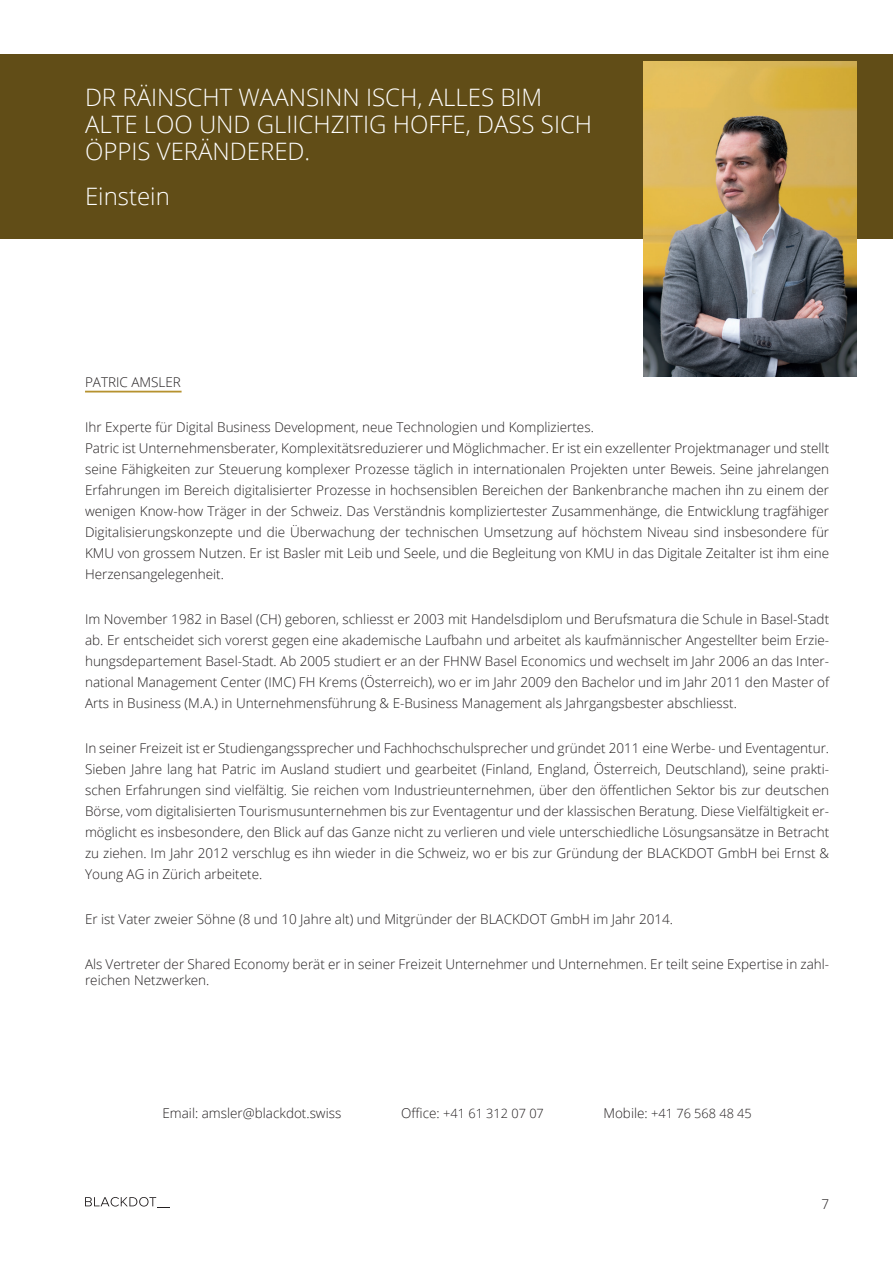
<style>
.page{position:relative;width:893px;height:1263px;background:#fff}
.page>*{position:absolute;margin:0;border:0;box-sizing:border-box;transform-origin:0 0}
.t1{font:300 24px/27px "Open Sans";color:#fff}
.t2{font:300 13.5px/21px "Open Sans";color:#231f20}
.t3{font:300 12.75px "Open Sans";color:#231f20}
.s1{font-size:13.5px}
</style>
<div class="page">
<div style="left:0;top:54px;width:893px;height:185px;background:#614d17"></div>
<img style="left:643px;top:62px;width:213px;height:314px">
<svg style="left:85px;top:1197px;width:85px;height:11px"></svg>
<hr style="left:85px;top:391px;width:97px;height:1px;background:#b6922f">
<h1 class="t1" style="left:85px;top:83px;width:509px">DR RÄINSCHT WAANSINN ISCH, ALLES BIM<br>ALTE LOO UND GLIICHZITIG HOFFE, DASS SICH<br>ÖPPIS VERÄNDERED.</h1>
<h1 class="t1" style="left:85px;top:182px;width:86px">Einstein</h1>
<p class="t2" style="left:85px;top:371px;width:97px">PATRIC AMSLER</p>
<p class="t2" style="left:85px;top:416px;width:746px">Ihr Experte für Digital Business Development, neue Technologien und Kompliziertes.<br>Patric ist Unternehmensberater, Komplexitätsreduzierer und Möglichmacher. Er ist ein exzellenter Projektmanager und stellt seine Fähigkeiten zur Steuerung komplexer Prozesse täglich in internationalen Projekten unter Beweis. Seine jahrelangen Erfahrungen im Bereich digitalisierter Prozesse in hochsensiblen Bereichen der Bankenbranche machen ihn zu einem der wenigen Know-how Träger in der Schweiz. Das Verständnis kompliziertester Zusammenhänge, die Entwicklung tragfähiger Digitalisierungskonzepte und die Überwachung der technischen Umsetzung auf höchstem Niveau sind insbesondere für KMU von grossem Nutzen. Er ist Basler mit Leib und Seele, und die Begleitung von KMU in das Digitale Zeitalter ist ihm eine Herzensangelegenheit.</p>
<p class="t2" style="left:85px;top:608px;width:746px;text-align:justify">Im November 1982 in Basel (CH) geboren, schliesst er 2003 mit Handelsdiplom und Berufsmatura die Schule in Basel-Stadt ab. Er entscheidet sich vorerst gegen eine akademische Laufbahn und arbeitet als kaufmännischer Angestellter beim Erzie&shy;hungsdepartement Basel-Stadt. Ab 2005 studiert er an der FHNW Basel Economics und wechselt im Jahr 2006 an das Inter&shy;national Management Center (IMC) FH Krems (Österreich), wo er im Jahr 2009 den Bachelor und im Jahr 2011 den Master of Arts in Business (M.A.) in Unternehmensführung &amp; E-Business Management als Jahrgangsbester abschliesst.</p>
<p class="t2" style="left:85px;top:737px;width:746px;text-align:justify">In seiner Freizeit ist er Studiengangssprecher und Fachhochschulsprecher und gründet 2011 eine Werbe- und Eventagentur.<br>Sieben Jahre lang hat Patric im Ausland studiert und gearbeitet (Finland, England, Österreich, Deutschland), seine prakti&shy;schen Erfahrungen sind vielfältig. Sie reichen vom Industrieunternehmen, über den öffentlichen Sektor bis zur deutschen Börse, vom digitalisierten Tourismusunternehmen bis zur Eventagentur und der klassischen Beratung. Diese Vielfältigkeit er&shy;möglicht es insbesondere, den Blick auf das Ganze nicht zu verlieren und viele unterschiedliche Lösungsansätze in Betracht zu ziehen. Im Jahr 2012 verschlug es ihn wieder in die Schweiz, wo er bis zur Gründung der BLACKDOT GmbH bei Ernst &amp; Young AG in Zürich arbeitete.</p>
<p class="t2" style="left:85px;top:908px;width:589px">Er ist Vater zweier Söhne (8 und 10 Jahre alt) und Mitgründer der BLACKDOT GmbH im Jahr 2014.</p>
<p class="t2" style="left:85px;top:955px;width:746px;line-height:16.2px">Als Vertreter der Shared Economy berät er in seiner Freizeit Unternehmer und Unternehmen. Er teilt seine Expertise in zahl&shy;reichen Netzwerken.</p>
<p class="t2" style="left:162px;top:1102px;width:180px">Email: amsler@blackdot.swiss</p>
<p class="t3" style="left:401px;top:1104px;width:144px"><span class="s1">Office:</span> +41 61 312 07 07</p>
<p class="t3" style="left:603px;top:1104px;width:150px"><span class="s1">Mobile:</span> +41 76 568 48 45</p>
<p class="t2" style="left:821px;top:1193px;width:9px">7</p>
</div>
